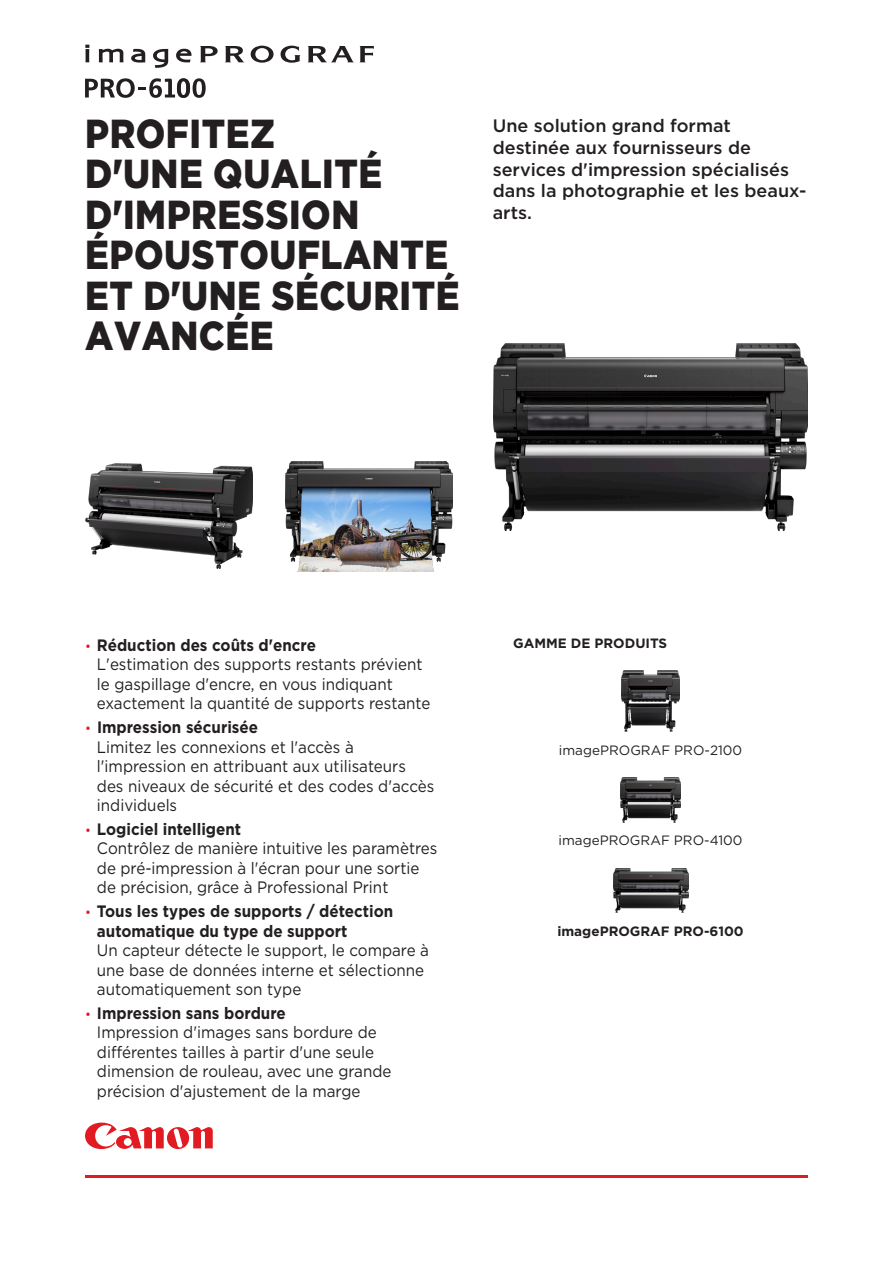
<style>
.page{position:relative;width:893px;height:1263px;background:#fff}
.page>*{position:absolute;margin:0;border:0;box-sizing:border-box;transform-origin:0 0}
.COVER_HEADER_LARGE{font:900 40.5px/40.5px "Gotham";letter-spacing:.015em;color:#231f20;scale:.88 1}
.INTRO{font:500 18px/21.6px "Gotham";color:#231f20}
.BODY_BULLETS{font:16.5px/19.5px "Gotham";color:#231f20;scale:.92 1}
.t1{font:700 16.5px "Gotham";color:#231f20;scale:.92 1}
.BODY{font:13.5px "Gotham";color:#231f20}
.BODY-2{font:700 13.5px "Gotham";color:#231f20}
.SUBHEAD{font:700 13.5px "Gotham";color:#231f20}
.s1{font-size:13.5px;color:#e21a21}
.s2{font-weight:700}
.s3{font-weight:400;font-size:13.5px;color:#e21a21}
</style>
<div class="page">
<svg style="left:85px;top:1122px;width:128px;height:28px"></svg>
<hr style="left:85px;top:1175px;width:723px;height:3px;background:#e21a21">
<img style="left:285px;top:462px;width:168px;height:109px">
<img style="left:85px;top:463px;width:168px;height:106px">
<img style="left:493px;top:343px;width:315px;height:187px">
<svg style="left:200px;top:46px;width:18px;height:16px"></svg>
<svg style="left:225px;top:46px;width:19px;height:16px"></svg>
<svg style="left:251px;top:46px;width:23px;height:17px"></svg>
<svg style="left:281px;top:46px;width:20px;height:17px"></svg>
<svg style="left:307px;top:46px;width:67px;height:16px"></svg>
<svg style="left:85px;top:45px;width:4px;height:17px"></svg>
<svg style="left:99px;top:49px;width:24px;height:13px"></svg>
<svg style="left:131px;top:49px;width:14px;height:14px"></svg>
<svg style="left:153px;top:49px;width:15px;height:19px"></svg>
<svg style="left:176px;top:49px;width:16px;height:13px"></svg>
<svg style="left:85px;top:78px;width:121px;height:20px"></svg>
<img style="left:621px;top:777px;width:60px;height:45px">
<img style="left:613px;top:868px;width:75px;height:45px">
<img style="left:622px;top:670px;width:57px;height:62px">
<p class="COVER_HEADER_LARGE" style="left:85px;top:112px;width:427px">PROFITEZ<br>D'UNE QUALITÉ<br>D'IMPRESSION<br>ÉPOUSTOUFLANTE<br>ET D'UNE SÉCURITÉ<br>AVANCÉE</p>
<p class="INTRO" style="left:493px;top:115px;width:315px">Une solution grand format destinée aux fournisseurs de services d'impression spécialisés dans la photographie et les beaux&shy;arts.</p>
<p class="BODY_BULLETS" style="left:97px;top:635px;width:364px;text-indent:-12px"><span class="s1">•</span> <span class="s2">Réduction des coûts d'encre<br></span>L'estimation des supports restants prévient le gaspillage d'encre, en vous indiquant exactement la quantité de supports restante</p>
<p class="t1" style="left:85px;top:716px;width:190px"><span class="s3">•</span> Impression sécurisée</p>
<p class="BODY_BULLETS" style="left:97px;top:737px;width:368px">Limitez les connexions et l'accès à l'impression en attribuant aux utilisateurs des niveaux de sécurité et des codes d'accès individuels</p>
<p class="BODY_BULLETS" style="left:97px;top:819px;width:372px;text-indent:-12px"><span class="s1">•</span> <span class="s2">Logiciel intelligent<br></span>Contrôlez de manière intuitive les paramètres de pré-impression à l'écran pour une sortie de précision, grâce à Professional Print</p>
<p class="BODY_BULLETS" style="left:97px;top:901px;width:363px;text-indent:-12px"><span class="s1">•</span> <span class="s2">Tous les types de supports / détection automatique du type de support<br></span>Un capteur détecte le support, le compare à une base de données interne et sélectionne automatiquement son type</p>
<p class="BODY_BULLETS" style="left:97px;top:1003px;width:322px;text-indent:-12px"><span class="s1">•</span> <span class="s2">Impression sans bordure<br></span>Impression d'images sans bordure de différentes tailles à partir d'une seule dimension de rouleau, avec une grande précision d'ajustement de la marge</p>
<p class="SUBHEAD" style="left:513px;top:634px;width:156px">GAMME DE PRODUITS</p>
<p class="BODY" style="left:559px;top:741px;width:185px">imagePROGRAF PRO-2100</p>
<p class="BODY" style="left:559px;top:831px;width:185px">imagePROGRAF PRO-4100</p>
<p class="BODY-2" style="left:557px;top:922px;width:188px">imagePROGRAF PRO-6100</p>
</div>
